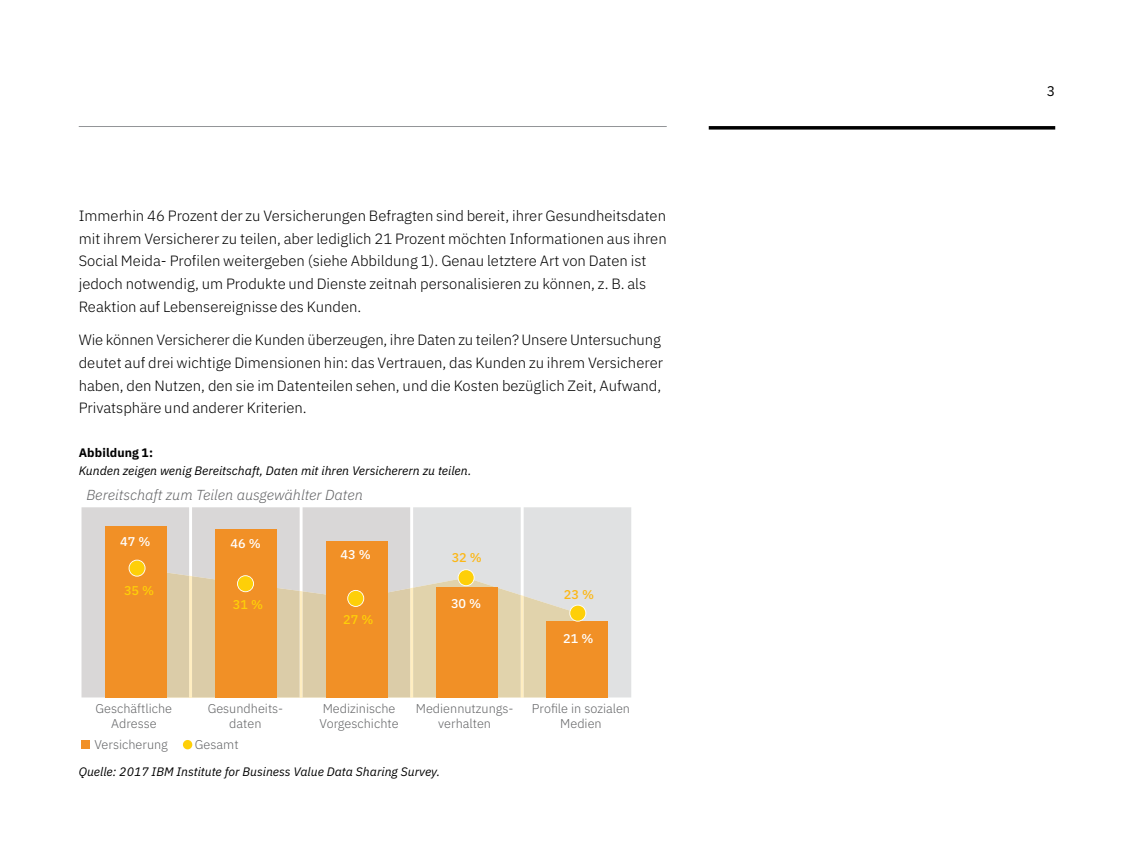
<style>
.page{position:relative;width:1134px;height:851px;background:#fff}
.page>*{position:absolute;margin:0;border:0;box-sizing:border-box;transform-origin:0 0}
.t1{font:300 14.88px/22.8px "IBM Plex Sans";color:#000}
.t2{font:italic 300 14.53px "IBM Plex Sans";color:#636466}
.t3{font:14px "IBM Plex Sans";color:#000}
.t4{font:300 12.78px/14.5px "IBM Plex Sans";color:#636466;text-align:center}
.t5{font:500 12.78px "IBM Plex Sans";color:#fff}
.t6{font:500 12.78px "IBM Plex Sans";color:#fecf08}
.t7{font:500 12.78px "IBM Plex Sans";color:#fcb716}
.t8{font:italic 12.25px "IBM Plex Sans";color:#000}
.t9{font:700 12.25px "IBM Plex Sans";letter-spacing:.01em;color:#000}
</style>
<div class="page">
<div style="left:81px;top:740px;width:8px;height:8px;background:#f19026"></div>
<div style="left:183px;top:740px;width:9px;height:9px;background:#fecf08;border-radius:50%"></div>
<svg style="left:82px;top:507px;width:549px;height:190px;background:#e6bb88"></svg>
<svg style="left:709px;top:126px;width:346px;height:4px"></svg>
<hr style="left:79px;top:126px;width:588px;height:1px;background:#939598">
<p class="t1" style="left:79px;top:203px;width:590px">Immerhin 46 Prozent der zu Versicherungen Befragten sind bereit, ihrer Gesundheitsdaten mit ihrem Versicherer zu teilen, aber lediglich 21 Prozent möchten Informationen aus ihren Social Meida- Profilen weitergeben (siehe Abbildung 1). Genau letztere Art von Daten ist jedoch notwendig, um Produkte und Dienste zeitnah personalisieren zu können, z. B. als Reaktion auf Lebensereignisse des Kunden.</p>
<p class="t1" style="left:79px;top:327px;width:586px">Wie können Versicherer die Kunden überzeugen, ihre Daten zu teilen? Unsere Untersuchung deutet auf drei wichtige Dimensionen hin: das Vertrauen, das Kunden zu ihrem Versicherer haben, den Nutzen, den sie im Datenteilen sehen, und die Kosten bezüglich Zeit, Aufwand, Privatsphäre und anderer Kriterien.</p>
<p class="t9" style="left:79px;top:443px;width:76px">Abbildung 1:</p>
<p class="t8" style="left:79px;top:461px;width:394px">Kunden zeigen wenig Bereitschaft, Daten mit ihren Versicherern zu teilen.</p>
<p class="t2" style="left:87px;top:484px;width:278px">Bereitschaft zum Teilen ausgewählter Daten</p>
<p class="t5" style="left:120px;top:531px;width:32px">47 %</p>
<p class="t6" style="left:124px;top:580px;width:32px">35 %</p>
<p class="t5" style="left:231px;top:533px;width:32px">46 %</p>
<p class="t6" style="left:233px;top:594px;width:32px">31 %</p>
<p class="t5" style="left:340px;top:544px;width:32px">43 %</p>
<p class="t6" style="left:343px;top:610px;width:32px">27 %</p>
<p class="t7" style="left:452px;top:547px;width:32px">32 %</p>
<p class="t5" style="left:451px;top:593px;width:32px">30 %</p>
<p class="t7" style="left:564px;top:585px;width:32px">23 %</p>
<p class="t5" style="left:563px;top:629px;width:32px">21 %</p>
<p class="t4" style="left:96px;top:700px;width:78px">Geschäftliche<br>Adresse</p>
<p class="t4" style="left:532px;top:700px;width:100px">Profile in sozialen<br>Medien</p>
<p class="t4" style="left:208px;top:700px;width:77px">Gesundheits&shy;daten</p>
<p class="t4" style="left:320px;top:700px;width:80px;text-align:left">Medizinische<br>Vorgeschichte</p>
<p class="t4" style="left:416px;top:700px;width:99px">Mediennutzungs&shy;verhalten</p>
<p class="t4" style="left:94px;top:735px;width:75px">Versicherung</p>
<p class="t4" style="left:195px;top:735px;width:45px">Gesamt</p>
<p class="t8" style="left:79px;top:762px;width:363px">Quelle: 2017 IBM Institute for Business Value Data Sharing Survey.</p>
<p class="t3" style="left:1047px;top:80px;width:10px">3</p>
</div>
